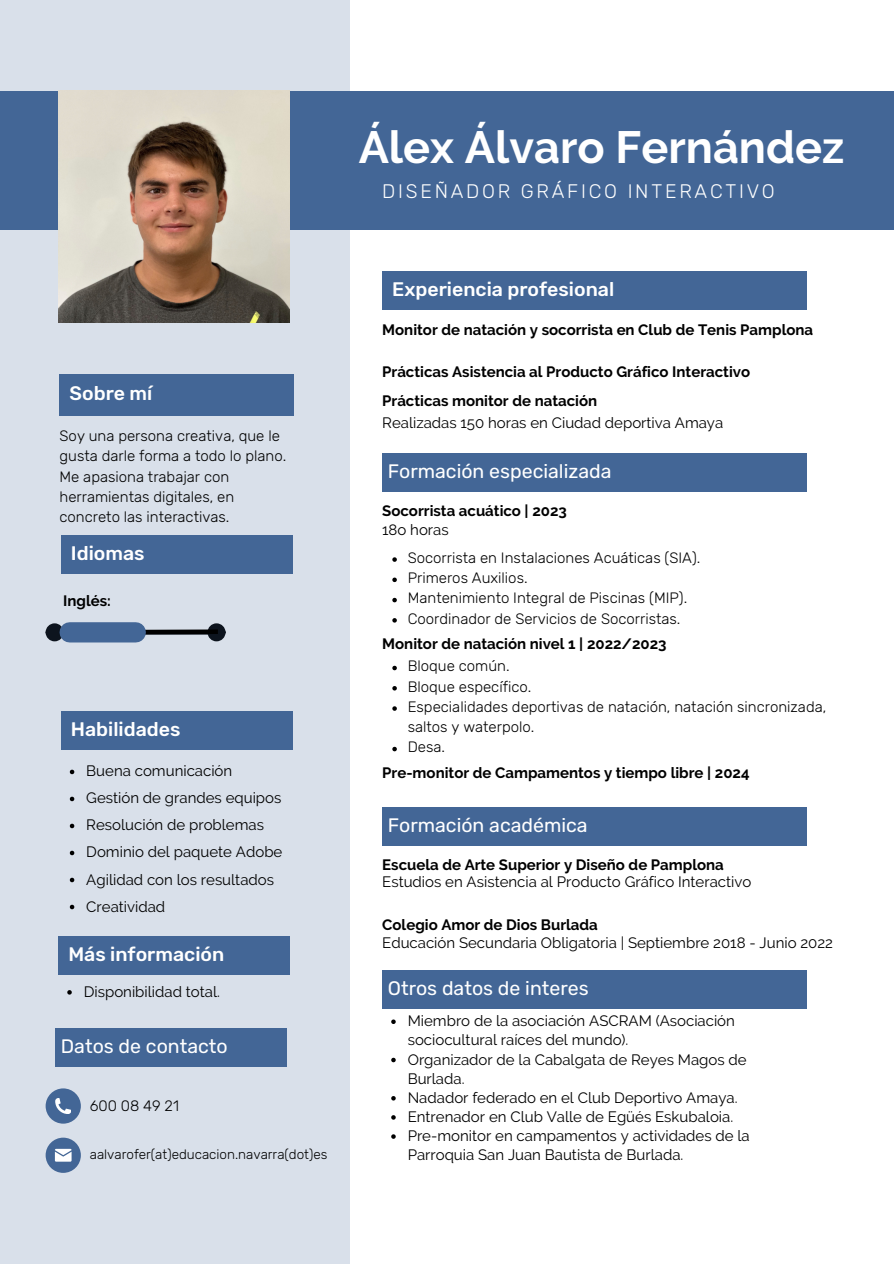
<style>
.page{position:relative;width:894px;height:1264px;background:#fff}
.page>*{position:absolute;margin:0;border:0;box-sizing:border-box;transform-origin:0 0}
.t1{font:700 45px "Raleway";color:#fff}
.t2{font:19.5px "Rubik";color:#fff}
.t3{font:500 19.5px "Rubik";color:#fff}
.t4{font:300 19.5px "Rubik";letter-spacing:.14em;color:#fff}
.t5{font:15px/19.2px "Raleway";color:#000}
.t6{font:300 15px/20.2px "Rubik";color:#000}
.t7{font:700 15px "Raleway";color:#000}
.t8{font:300 13.5px "Rubik";color:#000}
</style>
<div class="page">
<div style="left:0;top:0;width:350px;height:1263px;background:#d9e0ea"></div>
<div style="left:0;top:91px;width:893px;height:138px;background:#436696"></div>
<div style="left:46px;top:1088px;width:35px;height:35px;background:#436696;border-radius:50%"></div>
<svg style="left:55px;top:1098px;width:16px;height:15px"></svg>
<div style="left:46px;top:1137px;width:35px;height:35px;background:#436696;border-radius:50%"></div>
<svg style="left:55px;top:1148px;width:17px;height:13px"></svg>
<img style="left:58px;top:91px;width:232px;height:231px">
<div style="left:59px;top:374px;width:235px;height:41px;background:#436696"></div>
<div style="left:58px;top:936px;width:232px;height:38px;background:#436696"></div>
<div style="left:55px;top:1028px;width:232px;height:39px;background:#436696"></div>
<div style="left:382px;top:970px;width:424px;height:39px;background:#436696"></div>
<div style="left:61px;top:535px;width:231px;height:39px;background:#436696"></div>
<div style="left:61px;top:711px;width:231px;height:39px;background:#436696"></div>
<div style="left:382px;top:271px;width:424px;height:39px;background:#436696"></div>
<div style="left:382px;top:453px;width:424px;height:39px;background:#436696"></div>
<div style="left:382px;top:807px;width:424px;height:39px;background:#436696"></div>
<svg style="left:58px;top:627px;width:164px;height:10px"></svg>
<div style="left:70px;top:622px;width:66px;height:20px;background:#436696"></div>
<svg style="left:70px;top:769px;width:4px;height:5px"></svg>
<svg style="left:70px;top:796px;width:4px;height:5px"></svg>
<svg style="left:70px;top:823px;width:4px;height:5px"></svg>
<svg style="left:70px;top:850px;width:4px;height:5px"></svg>
<svg style="left:70px;top:877px;width:4px;height:5px"></svg>
<svg style="left:70px;top:904px;width:4px;height:5px"></svg>
<svg style="left:67px;top:990px;width:5px;height:4px"></svg>
<svg style="left:391px;top:1019px;width:4px;height:5px"></svg>
<svg style="left:391px;top:1057px;width:4px;height:5px"></svg>
<svg style="left:391px;top:1096px;width:4px;height:4px"></svg>
<svg style="left:391px;top:1115px;width:4px;height:4px"></svg>
<svg style="left:391px;top:1134px;width:4px;height:4px"></svg>
<svg style="left:392px;top:557px;width:5px;height:5px"></svg>
<svg style="left:392px;top:577px;width:5px;height:5px"></svg>
<svg style="left:392px;top:598px;width:5px;height:4px"></svg>
<svg style="left:392px;top:618px;width:5px;height:4px"></svg>
<svg style="left:392px;top:665px;width:5px;height:5px"></svg>
<svg style="left:392px;top:686px;width:5px;height:4px"></svg>
<svg style="left:392px;top:706px;width:5px;height:4px"></svg>
<svg style="left:392px;top:746px;width:5px;height:5px"></svg>
<p class="t1" style="left:358px;top:120px;width:487px">Álex Álvaro Fernández</p>
<p class="t4" style="left:382px;top:179px;width:394px">DISEÑADOR GRÁFICO INTERACTIVO</p>
<h3 class="t3" style="left:70px;top:381px;width:84px">Sobre mí</h3>
<p class="t6" style="left:59px;top:426px;width:228px">Soy una persona creativa, que le gusta darle forma a todo lo plano.<br>Me apasiona trabajar con herramientas digitales, en concreto las interactivas.</p>
<h3 class="t3" style="left:71px;top:541px;width:75px">Idiomas</h3>
<h5 class="t7" style="left:63px;top:592px;width:49px">Inglés:</h5>
<p class="t3" style="left:71px;top:717px;width:111px">Habilidades</p>
<p class="t5" style="left:86px;top:761px;width:147px">Buena comunicación</p>
<h3 class="t5" style="left:86px;top:788px;width:196px">Gestión de grandes equipos</h3>
<p class="t5" style="left:86px;top:815px;width:179px">Resolución de problemas</p>
<h4 class="t5" style="left:86px;top:842px;width:197px">Dominio del paquete Adobe</h4>
<p class="t5" style="left:86px;top:869px;width:189px">Agilidad con los resultados</p>
<h6 class="t5" style="left:86px;top:896px;width:80px">Creatividad</h6>
<h6 class="t3" style="left:68px;top:942px;width:157px">Más información</h6>
<h5 class="t5" style="left:84px;top:981px;width:138px">Disponibilidad total.</h5>
<h3 class="t2" style="left:61px;top:1034px;width:168px">Datos de contacto</h3>
<p class="t6" style="left:90px;top:1096px;width:91px">600 08 49 21</p>
<p class="t8" style="left:90px;top:1146px;width:239px">aalvarofer(at)educacion.navarra(dot)es</p>
<p class="t3" style="left:392px;top:278px;width:223px">Experiencia profesional</p>
<p class="t7" style="left:382px;top:321px;width:432px">Monitor de natación y socorrista en Club de Tenis Pamplona</p>
<p class="t7" style="left:382px;top:363px;width:369px">Prácticas Asistencia al Producto Gráfico Interactivo</p>
<p class="t7" style="left:382px;top:392px;width:216px">Prácticas monitor de natación</p>
<h6 class="t5" style="left:382px;top:413px;width:342px">Realizadas 150 horas en Ciudad deportiva Amaya</h6>
<p class="t2" style="left:388px;top:459px;width:225px">Formación especializada</p>
<p class="t7" style="left:382px;top:502px;width:186px">Socorrista acuático | 2023</p>
<h4 class="t5" style="left:382px;top:520px;width:68px">18o horas</h4>
<p class="t6" style="left:407px;top:547px;width:294px">Socorrista en Instalaciones Acuáticas (SIA).</p>
<p class="t6" style="left:407px;top:568px;width:121px">Primeros Auxilios.</p>
<p class="t6" style="left:407px;top:588px;width:281px">Mantenimiento Integral de Piscinas (MIP).</p>
<h5 class="t6" style="left:407px;top:608px;width:274px">Coordinador de Servicios de Socorristas.</h5>
<h4 class="t6" style="left:407px;top:656px;width:103px">Bloque común.</h4>
<h5 class="t6" style="left:407px;top:676px;width:125px">Bloque específico.</h5>
<h6 class="t6" style="left:407px;top:696px;width:420px">Especialidades deportivas de natación, natación sincronizada, saltos y waterpolo.</h6>
<h5 class="t6" style="left:407px;top:737px;width:39px">Desa.</h5>
<h5 class="t7" style="left:382px;top:635px;width:286px">Monitor de natación nivel 1 | 2022/2023</h5>
<p class="t7" style="left:382px;top:764px;width:369px">Pre-monitor de Campamentos y tiempo libre | 2024</p>
<p class="t2" style="left:388px;top:813px;width:201px">Formación académica</p>
<h2 class="t7" style="left:382px;top:855px;width:343px">Escuela de Arte Superior y Diseño de Pamplona</h2>
<h3 class="t5" style="left:382px;top:872px;width:370px">Estudios en Asistencia al Producto Gráfico Interactivo</h3>
<p class="t7" style="left:382px;top:915px;width:217px">Colegio Amor de Dios Burlada</p>
<p class="t5" style="left:382px;top:932px;width:452px">Educación Secundaria Obligatoria | Septiembre 2018 - Junio 2022</p>
<h5 class="t2" style="left:388px;top:976px;width:202px">Otros datos de interes</h5>
<h5 class="t5" style="left:407px;top:1011px;width:328px">Miembro de la asociación ASCRAM (Asociación sociocultural raíces del mundo).</h5>
<h6 class="t5" style="left:407px;top:1049px;width:340px">Organizador de la Cabalgata de Reyes Magos de<br>Burlada.</h6>
<h4 class="t5" style="left:407px;top:1087px;width:331px">Nadador federado en el Club Deportivo Amaya.</h4>
<h5 class="t5" style="left:407px;top:1106px;width:327px">Entrenador en Club Valle de Egüés Eskubaloia.</h5>
<h6 class="t5" style="left:407px;top:1126px;width:343px">Pre-monitor en campamentos y actividades de la<br>Parroquia San Juan Bautista de Burlada.</h6>
</div>
